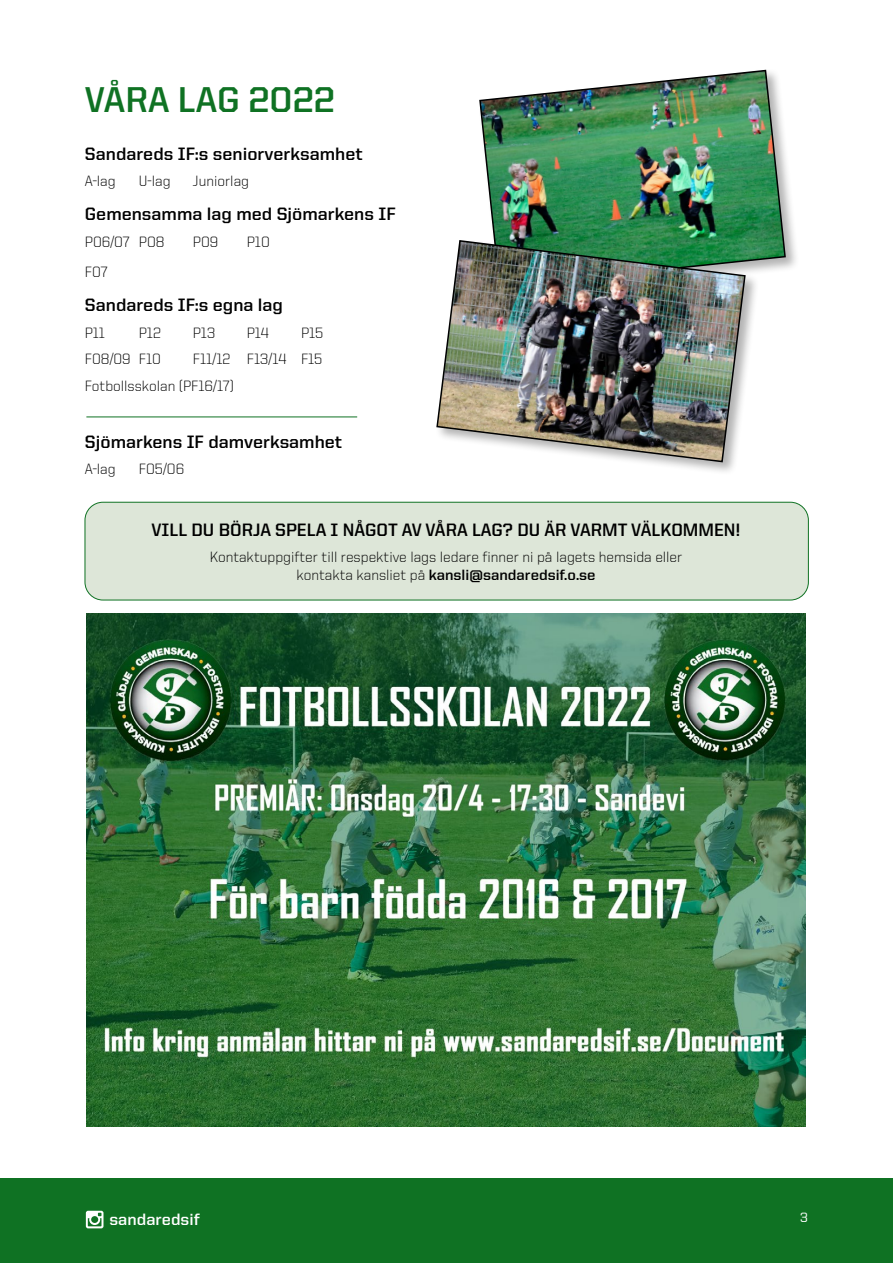
<style>
.page{position:relative;width:893px;height:1263px;background:#fff}
.page>*{position:absolute;margin:0;border:0;box-sizing:border-box;transform-origin:0 0}
.t1{font:700 36px "United Sans Reg";color:#0f7223}
.t2{font:700 18px "United Sans Reg";color:#000}
.t3{font:700 16.5px "United Sans Reg";color:#fff}
.t4{font:300 15px/26.5px "United Sans Reg";color:#000}
.t5{font:500 13.5px "United Sans Reg";color:#fff}
.s1{font-weight:700}
</style>
<div class="page">
<div style="left:85px;top:502px;width:723px;height:98px;background:#dde6d8;border-radius:18px"></div>
<div style="left:85px;top:502px;width:724px;height:98px;border:1px solid #0f7223;border-radius:18px"></div>
<img style="left:86px;top:613px;width:720px;height:514px">
<div style="left:477px;top:68px;width:322px;height:233px;background:#000;opacity:.3"></div>
<img style="left:478px;top:69px;width:309px;height:219px">
<div style="left:435px;top:238px;width:324px;height:238px;background:#000;opacity:.3"></div>
<img style="left:435px;top:239px;width:311px;height:224px">
<hr style="left:86px;top:417px;width:271px;height:1px;background:#0f7223">
<div style="left:0;top:1178px;width:893px;height:85px;background:#0f7223"></div>
<svg style="left:86px;top:1211px;width:17px;height:17px"></svg>
<h1 class="t1" style="left:85px;top:80px;width:251px">VÅRA LAG 2022</h1>
<p class="t2" style="left:85px;top:143px;width:279px">Sandareds IF:s seniorverksamhet</p>
<p class="t4" style="left:85px;top:168px;width:32px">A-lag</p>
<p class="t4" style="left:139px;top:168px;width:33px">U-lag</p>
<p class="t4" style="left:193px;top:168px;width:58px">Juniorlag</p>
<p class="t2" style="left:85px;top:204px;width:312px">Gemensamma lag med Sjömarkens IF</p>
<p class="t4" style="left:85px;top:228px;width:81px">P06/07 P08</p>
<p class="t4" style="left:193px;top:228px;width:27px">P09</p>
<p class="t4" style="left:247px;top:228px;width:24px">P10</p>
<p class="t4" style="left:85px;top:259px;width:24px">F07</p>
<p class="t2" style="left:85px;top:295px;width:200px">Sandareds IF:s egna lag</p>
<p class="t4" style="left:85px;top:319px;width:22px">P11</p>
<p class="t4" style="left:139px;top:319px;width:23px">P12</p>
<p class="t4" style="left:193px;top:319px;width:24px">P13</p>
<p class="t4" style="left:247px;top:319px;width:24px">P14</p>
<p class="t4" style="left:301px;top:319px;width:24px">P15</p>
<p class="t4" style="left:85px;top:346px;width:77px">F08/09 F10</p>
<p class="t4" style="left:85px;top:346px;width:239px;text-indent:108px">F11/12 F13/14 F15<br>Fotbollsskolan (PF16/17)</p>
<p class="t2" style="left:85px;top:431px;width:259px">Sjömarkens IF damverksamhet</p>
<p class="t4" style="left:85px;top:455px;width:32px">A-lag</p>
<p class="t4" style="left:139px;top:455px;width:47px">F05/06</p>
<p class="t2" style="left:152px;top:520px;width:591px">VILL DU BÖRJA SPELA I NÅGOT AV VÅRA LAG? DU ÄR VARMT VÄLKOMMEN!</p>
<p class="t4" style="left:210px;top:548px;width:474px;line-height:18px;text-align:center">Kontaktuppgifter till respektive lags ledare finner ni på lagets hemsida eller kontakta kansliet på <span class="s1">kansli@sandaredsif.o.se</span></p>
<p class="t3" style="left:109px;top:1210px;width:92px">sandaredsif</p>
<p class="t5" style="left:800px;top:1210px;width:9px">3</p>
</div>
